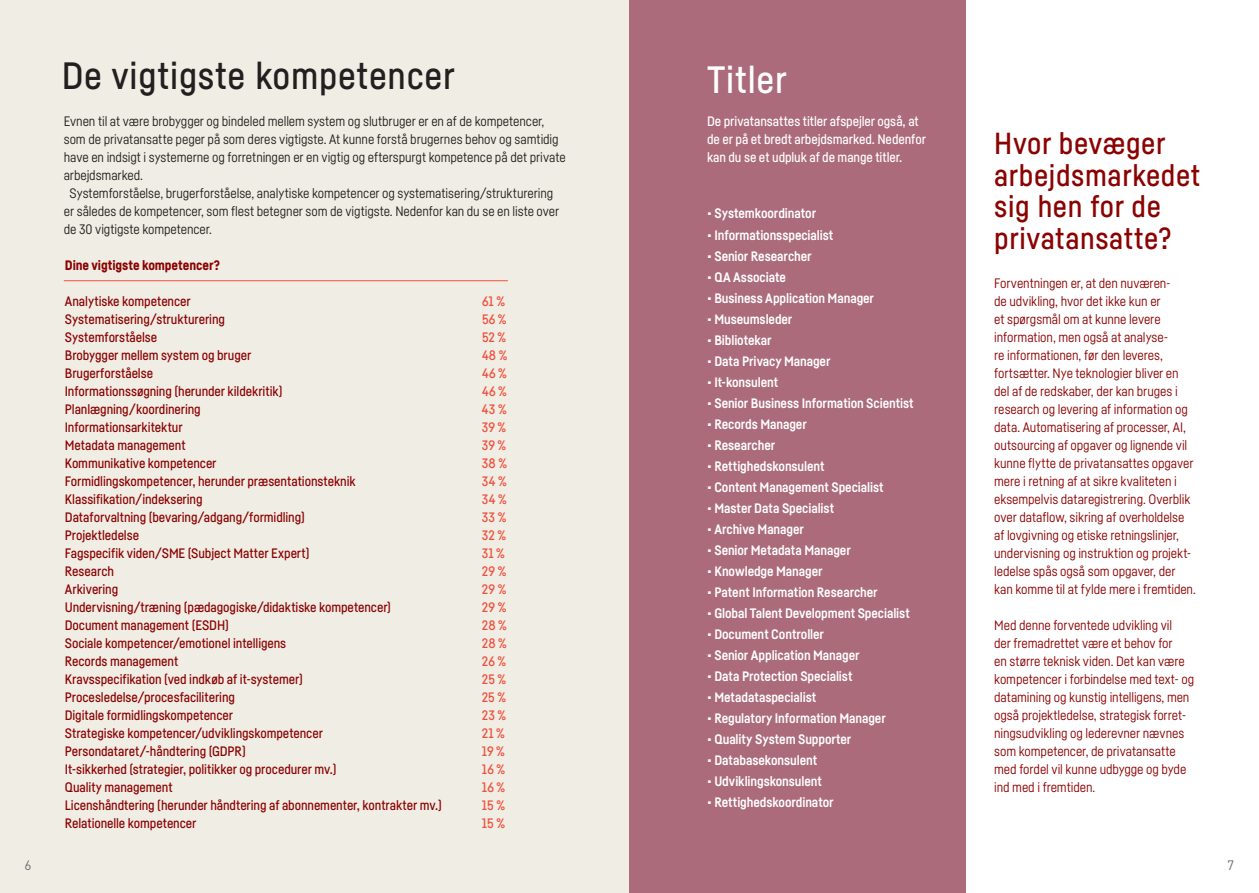
<style>
.page{position:relative;width:1259px;height:893px;background:#fff}
.page>*{position:absolute;margin:0;border:0;box-sizing:border-box;transform-origin:0 0}
.t1{font:500 37.5px "Fabrikat";letter-spacing:.02em;color:#231f20}
.t2{font:500 37.5px "Fabrikat";letter-spacing:.02em;color:#fff}
.t3{font:500 30px/31.5px "Fabrikat";letter-spacing:.02em;color:#8b0202}
.t4{font:500 13.5px "Fabrikat";letter-spacing:-.01em;color:#8b0202}
.t5{font:13.5px/18px "Fabrikat";letter-spacing:-.005em;color:#8b0202}
.t6{font:700 13.5px "Fabrikat";letter-spacing:-.01em;color:#fff}
.t7{font:13.5px "Fabrikat";letter-spacing:-.01em;color:#231f20}
.t8{font:500 13.5px/18px "Fabrikat";letter-spacing:-.01em;color:#fff}
.t9{font:500 13.5px "Fabrikat";letter-spacing:.005em;color:#ef503e}
.t10{font:900 13.5px "Fabrikat";letter-spacing:-.01em;color:#8b0202}
.t11{font:13.5px "DIN";color:#6c6d70}
</style>
<div class="page">
<div style="left:0;top:0;width:632px;height:893px;background:#f0ede4"></div>
<div style="left:629px;top:0;width:336px;height:893px;background:#ac6b7a"></div>
<hr style="left:64px;top:280px;width:444px;height:1px;background:#ef503e">
<h1 class="t1" style="left:62px;top:53px;width:395px">De vigtigste kompetencer</h1>
<p class="t7" style="left:64px;top:113px;width:482px">Evnen til at være brobygger og bindeled mellem system og slutbruger er en af de kompetencer,</p>
<p class="t7" style="left:64px;top:131px;width:496px">som de privatansatte peger på som deres vigtigste. At kunne forstå brugernes behov og samtidig</p>
<p class="t7" style="left:64px;top:149px;width:503px">have en indsigt i systemerne og forretningen er en vigtig og efterspurgt kompetence på det private</p>
<p class="t7" style="left:64px;top:167px;width:81px">arbejdsmarked.</p>
<p class="t7" style="left:69px;top:185px;width:485px">Systemforståelse, brugerforståelse, analytiske kompetencer og systematisering/strukturering</p>
<p class="t7" style="left:64px;top:203px;width:497px">er således de kompetencer, som flest betegner som de vigtigste. Nedenfor kan du se en liste over</p>
<p class="t7" style="left:64px;top:221px;width:150px">de 30 vigtigste kompetencer.</p>
<p class="t10" style="left:65px;top:257px;width:157px">Dine vigtigste kompetencer?</p>
<p class="t4" style="left:65px;top:293px;width:127px">Analytiske kompetencer</p>
<p class="t9" style="left:482px;top:293px;width:25px">61 %</p>
<p class="t4" style="left:65px;top:311px;width:162px">Systematisering/strukturering</p>
<p class="t9" style="left:482px;top:311px;width:26px">56 %</p>
<p class="t4" style="left:65px;top:329px;width:94px">Systemforståelse</p>
<p class="t9" style="left:482px;top:329px;width:26px">52 %</p>
<p class="t4" style="left:65px;top:347px;width:188px">Brobygger mellem system og bruger</p>
<p class="t9" style="left:482px;top:347px;width:27px">48 %</p>
<p class="t4" style="left:65px;top:365px;width:90px">Brugerforståelse</p>
<p class="t9" style="left:482px;top:365px;width:26px">46 %</p>
<p class="t4" style="left:65px;top:383px;width:219px">Informationssøgning (herunder kildekritik)</p>
<p class="t9" style="left:482px;top:383px;width:26px">46 %</p>
<p class="t4" style="left:65px;top:401px;width:137px">Planlægning/koordinering</p>
<p class="t9" style="left:482px;top:401px;width:26px">43 %</p>
<p class="t4" style="left:65px;top:419px;width:119px">Informationsarkitektur</p>
<p class="t9" style="left:482px;top:419px;width:26px">39 %</p>
<p class="t4" style="left:65px;top:437px;width:122px">Metadata management</p>
<p class="t9" style="left:482px;top:437px;width:26px">39 %</p>
<p class="t4" style="left:65px;top:455px;width:153px">Kommunikative kompetencer</p>
<p class="t9" style="left:482px;top:455px;width:27px">38 %</p>
<p class="t4" style="left:65px;top:473px;width:292px">Formidlingskompetencer, herunder præsentationsteknik</p>
<p class="t9" style="left:482px;top:473px;width:26px">34 %</p>
<p class="t4" style="left:65px;top:491px;width:139px">Klassifikation/indeksering</p>
<p class="t9" style="left:482px;top:491px;width:26px">34 %</p>
<p class="t4" style="left:65px;top:509px;width:242px">Dataforvaltning (bevaring/adgang/formidling)</p>
<p class="t9" style="left:482px;top:509px;width:26px">33 %</p>
<p class="t4" style="left:65px;top:527px;width:76px">Projektledelse</p>
<p class="t9" style="left:482px;top:527px;width:26px">32 %</p>
<p class="t4" style="left:65px;top:545px;width:246px">Fagspecifik viden/SME (Subject Matter Expert)</p>
<p class="t9" style="left:482px;top:545px;width:24px">31 %</p>
<p class="t4" style="left:65px;top:563px;width:51px">Research</p>
<p class="t9" style="left:482px;top:563px;width:26px">29 %</p>
<p class="t4" style="left:65px;top:581px;width:55px">Arkivering</p>
<p class="t9" style="left:482px;top:581px;width:26px">29 %</p>
<p class="t4" style="left:65px;top:599px;width:328px">Undervisning/træning (pædagogiske/didaktiske kompetencer)</p>
<p class="t9" style="left:482px;top:599px;width:26px">29 %</p>
<p class="t4" style="left:65px;top:617px;width:166px">Document management (ESDH)</p>
<p class="t9" style="left:482px;top:617px;width:26px">28 %</p>
<p class="t4" style="left:65px;top:635px;width:223px">Sociale kompetencer/emotionel intelligens</p>
<p class="t9" style="left:482px;top:635px;width:26px">28 %</p>
<p class="t4" style="left:65px;top:653px;width:115px">Records management</p>
<p class="t9" style="left:482px;top:653px;width:26px">26 %</p>
<p class="t4" style="left:65px;top:671px;width:239px">Kravsspecifikation (ved indkøb af it-systemer)</p>
<p class="t9" style="left:482px;top:671px;width:26px">25 %</p>
<p class="t4" style="left:65px;top:689px;width:172px">Procesledelse/procesfacilitering</p>
<p class="t9" style="left:482px;top:689px;width:26px">25 %</p>
<p class="t4" style="left:65px;top:707px;width:170px">Digitale formidlingskompetencer</p>
<p class="t9" style="left:482px;top:707px;width:26px">23 %</p>
<p class="t4" style="left:65px;top:725px;width:260px">Strategiske kompetencer/udviklingskompetencer</p>
<p class="t9" style="left:482px;top:725px;width:24px">21 %</p>
<p class="t4" style="left:65px;top:743px;width:183px">Persondataret/-håndtering (GDPR)</p>
<p class="t9" style="left:482px;top:743px;width:24px">19 %</p>
<p class="t4" style="left:65px;top:761px;width:273px">It-sikkerhed (strategier, politikker og procedurer mv.)</p>
<p class="t9" style="left:482px;top:761px;width:25px">16 %</p>
<p class="t4" style="left:65px;top:779px;width:109px">Quality management</p>
<p class="t9" style="left:482px;top:779px;width:25px">16 %</p>
<p class="t4" style="left:65px;top:797px;width:379px">Licenshåndtering (herunder håndtering af abonnementer, kontrakter mv.)</p>
<p class="t9" style="left:482px;top:797px;width:25px">15 %</p>
<p class="t4" style="left:65px;top:815px;width:133px">Relationelle kompetencer</p>
<p class="t9" style="left:482px;top:815px;width:25px">15 %</p>
<h1 class="t2" style="left:707px;top:57px;width:81px">Titler</h1>
<p class="t8" style="left:707px;top:112px;width:220px">De privatansattes titler afspejler også, at de er på et bredt arbejdsmarked. Nedenfor kan du se et udpluk af de mange titler.</p>
<p class="t6" style="left:707px;top:205px;width:110px">• Systemkoordinator</p>
<p class="t6" style="left:707px;top:226px;width:128px">• Informationsspecialist</p>
<p class="t6" style="left:707px;top:247px;width:106px">• Senior Researcher</p>
<p class="t6" style="left:707px;top:268px;width:80px">• QA Associate</p>
<p class="t6" style="left:707px;top:289px;width:168px">• Business Application Manager</p>
<p class="t6" style="left:707px;top:310px;width:87px">• Museumsleder</p>
<p class="t6" style="left:707px;top:331px;width:66px">• Bibliotekar</p>
<p class="t6" style="left:707px;top:352px;width:125px">• Data Privacy Manager</p>
<p class="t6" style="left:707px;top:373px;width:73px">• It-konsulent</p>
<p class="t6" style="left:707px;top:394px;width:208px">• Senior Business Information Scientist</p>
<p class="t6" style="left:707px;top:415px;width:101px">• Records Manager</p>
<p class="t6" style="left:707px;top:436px;width:70px">• Researcher</p>
<p class="t6" style="left:707px;top:457px;width:119px">• Rettighedskonsulent</p>
<p class="t6" style="left:707px;top:478px;width:178px">• Content Management Specialist</p>
<p class="t6" style="left:707px;top:499px;width:129px">• Master Data Specialist</p>
<p class="t6" style="left:707px;top:520px;width:98px">• Archive Manager</p>
<p class="t6" style="left:707px;top:541px;width:145px">• Senior Metadata Manager</p>
<p class="t6" style="left:707px;top:562px;width:117px">• Knowledge Manager</p>
<p class="t6" style="left:707px;top:584px;width:172px">• Patent Information Researcher</p>
<p class="t6" style="left:707px;top:605px;width:204px">• Global Talent Development Specialist</p>
<p class="t6" style="left:707px;top:626px;width:118px">• Document Controller</p>
<p class="t6" style="left:707px;top:647px;width:154px">• Senior Application Manager</p>
<p class="t6" style="left:707px;top:668px;width:147px">• Data Protection Specialist</p>
<p class="t6" style="left:707px;top:689px;width:111px">• Metadataspecialist</p>
<p class="t6" style="left:707px;top:710px;width:180px">• Regulatory Information Manager</p>
<p class="t6" style="left:707px;top:731px;width:146px">• Quality System Supporter</p>
<p class="t6" style="left:707px;top:752px;width:112px">• Databasekonsulent</p>
<p class="t6" style="left:707px;top:773px;width:116px">• Udviklingskonsulent</p>
<p class="t6" style="left:707px;top:794px;width:128px">• Rettighedskoordinator</p>
<h2 class="t3" style="left:994px;top:127px;width:208px">Hvor bevæger arbejdsmarkedet sig hen for de privatansatte?</h2>
<p class="t5" style="left:994px;top:274px;width:203px">Forventningen er, at den nuværen-<br>de udvikling, hvor det ikke kun er<br>et spørgsmål om at kunne levere information, men også at analyse-<br>re informationen, før den leveres, fortsætter. Nye teknologier bliver en del af de redskaber, der kan bruges i research og levering af information og data. Automatisering af processer, AI, outsourcing af opgaver og lignende vil kunne flytte de privatansattes opgaver mere i retning af at sikre kvaliteten i eksempelvis dataregistrering. Overblik over dataflow, sikring af overholdelse af lovgivning og etiske retningslinjer, undervisning og instruktion og projekt&shy;ledelse spås også som opgaver, der kan komme til at fylde mere i fremtiden.</p>
<p class="t5" style="left:994px;top:616px;width:202px">Med denne forventede udvikling vil<br>der fremadrettet være et behov for<br>en større teknisk viden. Det kan være kompetencer i forbindelse med text- og datamining og kunstig intelligens, men også projektledelse, strategisk forret&shy;ningsudvikling og lederevner nævnes som kompetencer, de privatansatte med fordel vil kunne udbygge og byde ind med i fremtiden.</p>
<p class="t11" style="left:25px;top:857px;width:9px">6</p>
<p class="t11" style="left:1227px;top:857px;width:9px">7</p>
</div>
